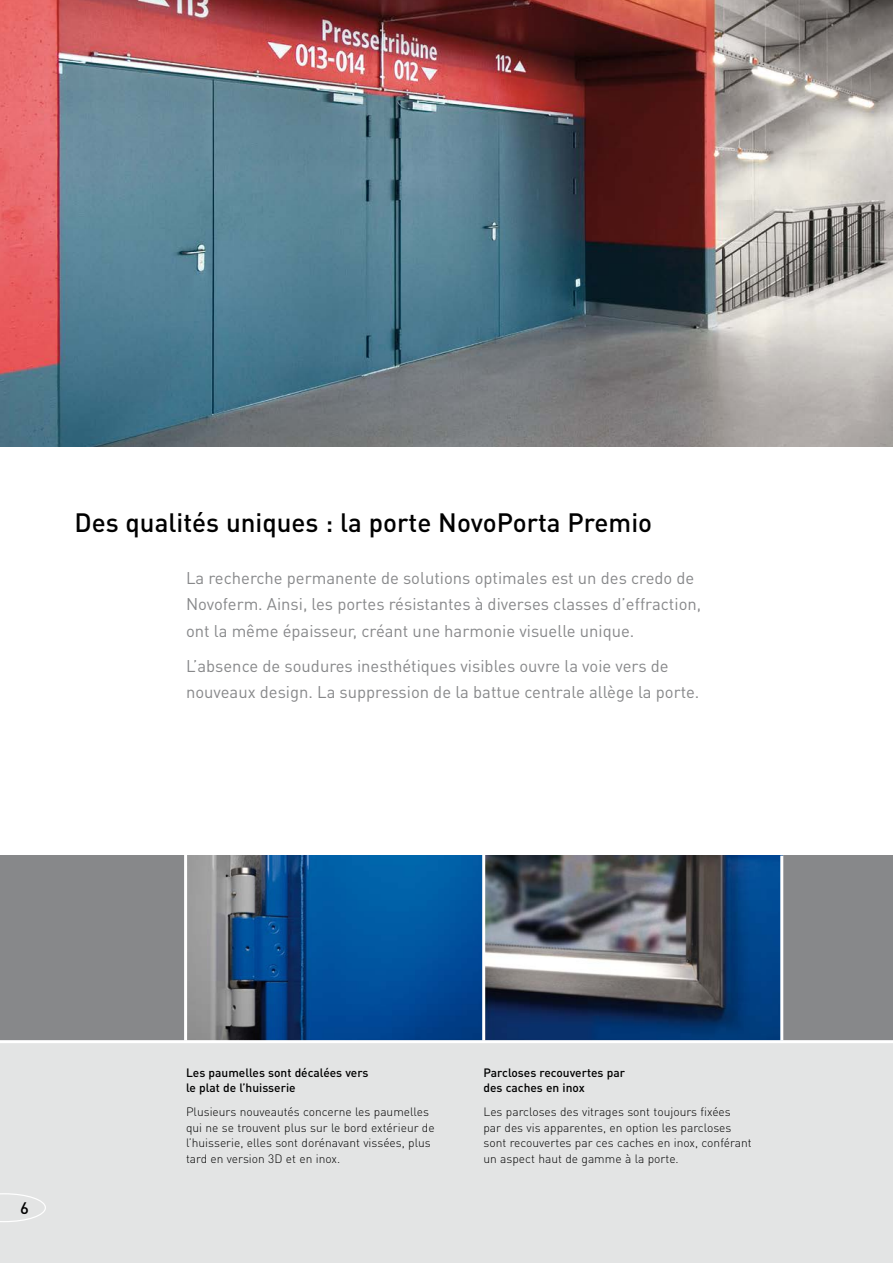
<style>
.page{position:relative;width:893px;height:1263px;background:#fff}
.page>*{position:absolute;margin:0;border:0;box-sizing:border-box;transform-origin:0 0}
.t1{font:500 26.25px "DIN Pro";color:#000}
.t2{font:16.8px/26.5px "DIN Pro";color:#87888a}
.t3{font:500 16.5px "DIN Pro";color:#000}
.t4{font:300 12px/15.6px "DIN Pro";color:#000}
.t5{font:500 12px/15.6px "DIN Pro";color:#000}
</style>
<div class="page">
<div style="left:0;top:856px;width:893px;height:407px;background:#e3e4e4"></div>
<div style="left:0;top:856px;width:893px;height:186px;background:#87888a"></div>
<img style="left:187px;top:856px;width:593px;height:184px">
<img style="left:0;top:0;width:893px;height:446px">
<hr style="left:0;top:1040px;width:893px;height:3px;background:#fff">
<hr style="left:482px;top:855px;width:3px;height:185px;background:#fff">
<hr style="left:184px;top:855px;width:3px;height:185px;background:#fff">
<hr style="left:780px;top:855px;width:3px;height:185px;background:#fff">
<svg style="left:0;top:1193px;width:46px;height:29px"></svg>
<h1 class="t1" style="left:74px;top:505px;width:579px">Des qualités uniques : la porte NovoPorta Premio</h1>
<h2 class="t2" style="left:186px;top:564px;width:517px">La recherche permanente de solutions optimales est un des credo de<br>Novoferm. Ainsi, les portes résistantes à diverses classes d’effraction, ont la même épaisseur, créant une harmonie visuelle unique.</h2>
<h2 class="t2" style="left:186px;top:652px;width:515px">L’absence de soudures inesthétiques visibles ouvre la voie vers de nouveaux design. La suppression de la battue centrale allège la porte.</h2>
<h3 class="t3" style="left:20px;top:1197px;width:10px">6</h3>
<p class="t5" style="left:186px;top:1064px;width:184px">Les paumelles sont décalées vers le plat de l’huisserie</p>
<p class="t4" style="left:186px;top:1103px;width:250px">Plusieurs nouveautés concerne les paumelles qui ne se trouvent plus sur le bord extérieur de l’huisserie, elles sont dorénavant vissées, plus tard en version 3D et en inox.</p>
<p class="t5" style="left:483px;top:1064px;width:143px">Parcloses recouvertes par des caches en inox</p>
<p class="t4" style="left:483px;top:1103px;width:270px">Les parcloses des vitrages sont toujours fixées<br>par des vis apparentes, en option les parcloses sont recouvertes par ces caches en inox, conférant un aspect haut de gamme à la porte.</p>
</div>
